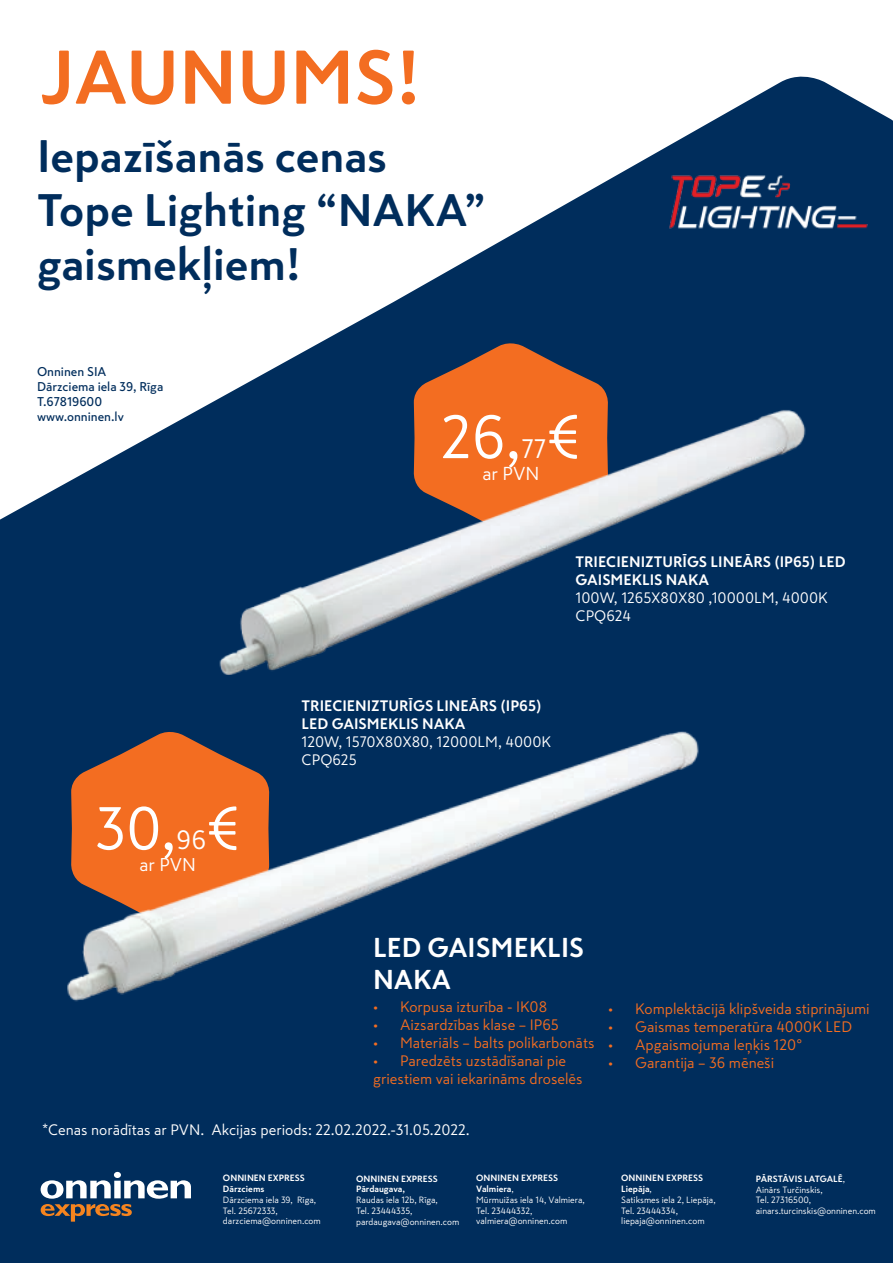
<style>
.page{position:relative;width:893px;height:1263px;background:#fff}
.page>*{position:absolute;margin:0;border:0;box-sizing:border-box;transform-origin:0 0}
.t1{font:700 75px "Skatta Sans";color:#f36d21}
.t2{font:60.3px "Skatta Sans";color:#fff}
.t3{font:59.7px "Skatta Sans";color:#fff}
.t4{font:700 45px/54px "Skatta Sans";color:#002d5c}
.t5{font:700 27px/32.4px "Skatta Sans";color:#fff}
.t6{font:26.4px "Skatta Sans";color:#fff}
.t7{font:26.25px "Skatta Sans";color:#fff}
.t8{font:18.6px "Skatta Sans";color:#fff}
.t9{font:18.3px "Skatta Sans";color:#fff}
.t10{font:15px/18px "Skatta Sans";color:#f36d21}
.t11{font:15px/18px "Skatta Sans";color:#fff}
.t12{font:700 15px/18px "Skatta Sans";color:#fff}
.t13{font:500 12.6px/15.1px "Skatta Sans";color:#002d5c}
.t14{font:9px/10.8px "Skatta Sans";color:#fff}
.t15{font:700 9px/10.8px "Skatta Sans";color:#fff}
.s1{font-weight:700}
</style>
<div class="page">
<div style="left:0;top:1129px;width:893px;height:134px;background:#002d5c"></div>
<svg style="left:0;top:76px;width:893px;height:454px"></svg>
<div style="left:0;top:530px;width:893px;height:600px;background:#002d5c"></div>
<svg style="left:41px;top:1172px;width:150px;height:49px"></svg>
<svg style="left:414px;top:340px;width:194px;height:42px;background:#654743"></svg>
<img style="left:667px;top:172px;width:200px;height:58px">
<img style="left:206px;top:382px;width:614px;height:293px">
<img style="left:67px;top:731px;width:632px;height:271px">
<h1 class="t1" style="left:39px;top:24px;width:383px">JAUNUMS!</h1>
<h3 class="t4" style="left:37px;top:128px;width:450px">Iepazīšanās cenas<br>Tope Lighting “NAKA” gaismekļiem!</h3>
<h3 class="t13" style="left:37px;top:363px;width:128px">Onninen SIA<br>Dārzciema iela 39, Rīga<br>T.67819600 www.onninen.lv</h3>
<h3 class="t3" style="left:95px;top:788px;width:83px">30,</h3>
<h3 class="t3" style="left:206px;top:788px;width:36px">€</h3>
<h3 class="t7" style="left:177px;top:822px;width:31px">96</h3>
<h3 class="t9" style="left:140px;top:853px;width:58px">ar PVN</h3>
<h2 class="t2" style="left:441px;top:396px;width:142px">26, €</h2>
<h3 class="t6" style="left:521px;top:431px;width:27px">77</h3>
<h3 class="t8" style="left:482px;top:461px;width:59px">ar PVN</h3>
<h3 class="t12" style="left:575px;top:552px;width:272px">TRIECIENIZTURĪGS LINEĀRS (IP65) LED<br>GAISMEKLIS NAKA</h3>
<h3 class="t11" style="left:575px;top:589px;width:254px">100W, 1265X80X80 ,10000LM, 4000K<br>CPQ624</h3>
<h3 class="t12" style="left:302px;top:697px;width:241px">TRIECIENIZTURĪGS LINEĀRS (IP65)<br>LED GAISMEKLIS NAKA</h3>
<h3 class="t11" style="left:302px;top:733px;width:251px">120W, 1570X80X80, 12000LM, 4000K<br>CPQ625</h3>
<h3 class="t5" style="left:373px;top:930px;width:213px">LED GAISMEKLIS<br>NAKA</h3>
<h3 class="t10" style="left:373px;top:997px;width:176px">• Korpusa izturība - IK08</h3>
<h3 class="t10" style="left:373px;top:1015px;width:187px">• Aizsardzības klase – IP65</h3>
<h3 class="t10" style="left:373px;top:1033px;width:223px">• Materiāls – balts polikarbonāts</h3>
<h3 class="t10" style="left:373px;top:1051px;width:211px">• Paredzēts uzstādīšanai pie griestiem vai iekarināms droselēs</h3>
<h3 class="t10" style="left:608px;top:1000px;width:263px">• Komplektācijā klipšveida stiprinājumi</h3>
<h3 class="t10" style="left:608px;top:1018px;width:246px">• Gaismas temperatūra 4000K LED</h3>
<h3 class="t10" style="left:608px;top:1036px;width:195px">• Apgaismojuma leņķis 120°</h3>
<h3 class="t10" style="left:608px;top:1054px;width:168px">• Garantija – 36 mēneši</h3>
<h3 class="t11" style="left:42px;top:1121px;width:429px">*Cenas norādītas ar PVN. Akcijas periods: 22.02.2022.-31.05.2022.</h3>
<p class="t15" style="left:223px;top:1172px;width:83px">ONNINEN EXPRESS<br>Dārzciems</p>
<p class="t14" style="left:223px;top:1194px;width:99px">Dārzciema iela 39, Rīga,<br>Tel. 25672333, darzciema@onninen.com</p>
<p class="t15" style="left:356px;top:1173px;width:83px">ONNINEN EXPRESS<br>Pārdaugava,</p>
<p class="t14" style="left:356px;top:1194px;width:105px">Raudas iela 12b, Rīga,<br>Tel. 23444335, pardaugava@onninen.com</p>
<p class="t14" style="left:476px;top:1172px;width:110px"><span class="s1">ONNINEN EXPRESS<br>Valmiera</span>,<br>Mūrmuižas iela 14, Valmiera,<br>Tel. 23444332, valmiera@onninen.com</p>
<p class="t14" style="left:756px;top:1173px;width:122px"><span class="s1">PĀRSTĀVIS LATGALĒ</span>,<br>Ainārs Turčinskis,<br>Tel. 27316500, ainars.turcinskis@onninen.com</p>
<p class="t14" style="left:621px;top:1172px;width:96px"><span class="s1">ONNINEN EXPRESS<br>Liepāja</span>,<br>Satiksmes iela 2, Liepāja,<br>Tel. 23444334, liepaja@onninen.com</p>
</div>
